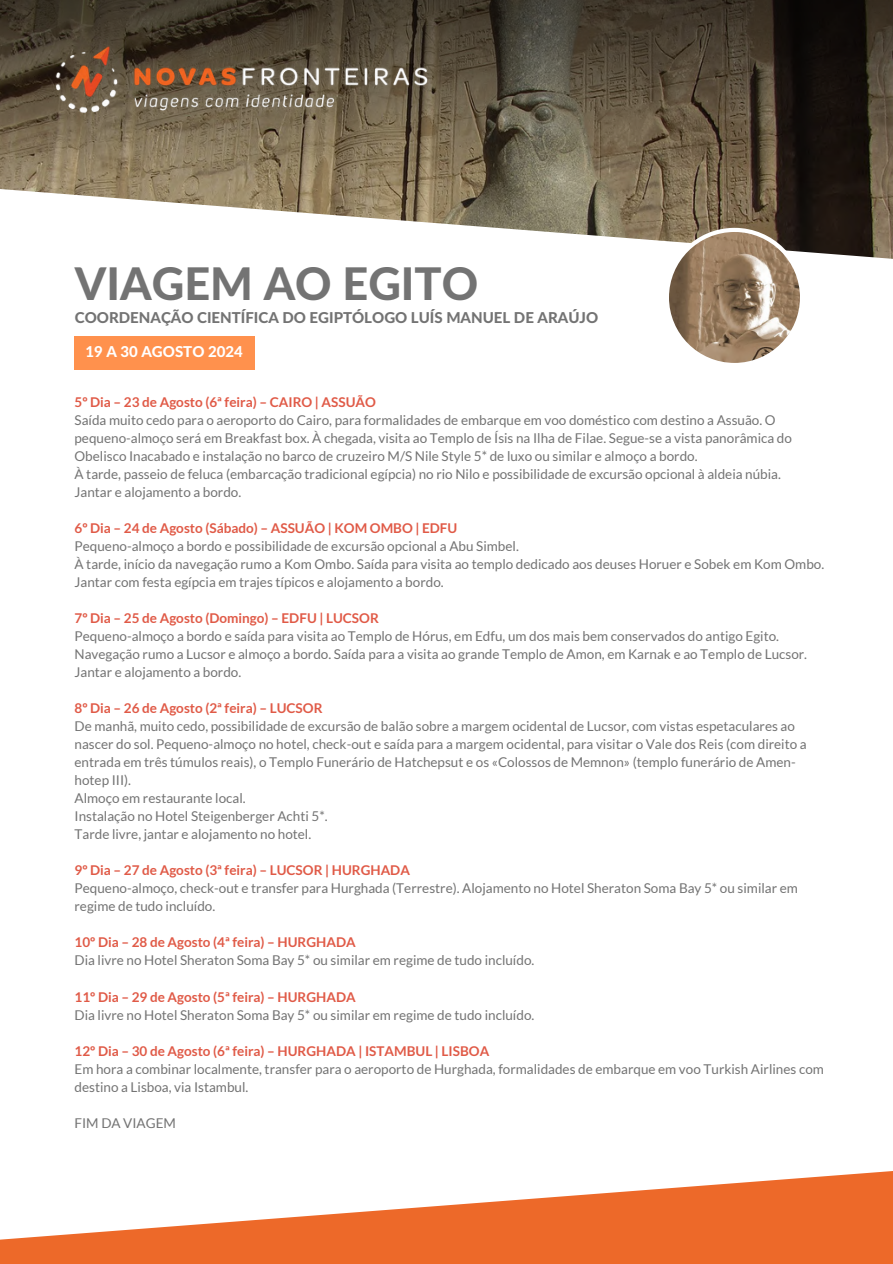
<style>
.page{position:relative;width:893px;height:1264px;background:#fff}
.page>*{position:absolute;margin:0;border:0;box-sizing:border-box;transform-origin:0 0}
.t1{font:800 45px "Lato Latin";color:#737373}
.t2{font:800 15px "Lato Latin";color:#737373}
.t3{font:800 15px "Lato Latin";color:#fff}
.t4{font:13.5px/18px "Lato";color:#737373}
.t5{font:700 13.5px "Lato";color:#e05a47}
</style>
<div class="page">
<svg style="left:0;top:182px;width:892px;height:77px"></svg>
<div style="left:74px;top:336px;width:181px;height:34px;background:#ff914d"></div>
<svg style="left:666px;top:229px;width:136px;height:134px"></svg>
<svg style="left:0;top:1171px;width:892px;height:92px;fill:#ed6929"></svg>
<img style="left:0;top:0;width:892px;height:182px">
<h2 class="t1" style="left:75px;top:263px;width:405px">VIAGEM AO EGITO</h2>
<h2 class="t2" style="left:75px;top:310px;width:525px">COORDENAÇÃO CIENTÍFICA DO EGIPTÓLOGO LUÍS MANUEL DE ARAÚJO</h2>
<p class="t3" style="left:85px;top:345px;width:159px">19 A 30 AGOSTO 2024</p>
<p class="t5" style="left:74px;top:394px;width:303px">5º Dia – 23 de Agosto (6ª feira) – CAIRO | ASSUÃO</p>
<p class="t4" style="left:74px;top:411px;width:719px">Saída muito cedo para o aeroporto do Cairo, para formalidades de embarque em voo doméstico com destino a Assuão. O pequeno-almoço será em Breakfast box. À chegada, visita ao Templo de Ísis na Ilha de Filae. Segue-se a vista panorâmica do<br>Obelisco Inacabado e instalação no barco de cruzeiro M/S Nile Style 5* de luxo ou similar e almoço a bordo.</p>
<p class="t4" style="left:74px;top:465px;width:708px">À tarde, passeio de feluca (embarcação tradicional egípcia) no rio Nilo e possibilidade de excursão opcional à aldeia núbia.</p>
<p class="t4" style="left:74px;top:483px;width:168px">Jantar e alojamento a bordo.</p>
<p class="t5" style="left:74px;top:520px;width:384px">6º Dia – 24 de Agosto (Sábado) – ASSUÃO | KOM OMBO | EDFU</p>
<p class="t4" style="left:74px;top:537px;width:446px">Pequeno-almoço a bordo e possibilidade de excursão opcional a Abu Simbel.</p>
<p class="t4" style="left:74px;top:555px;width:751px">À tarde, início da navegação rumo a Kom Ombo. Saída para visita ao templo dedicado aos deuses Horuer e Sobek em Kom Ombo.</p>
<p class="t4" style="left:74px;top:573px;width:370px">Jantar com festa egípcia em trajes típicos e alojamento a bordo.</p>
<p class="t5" style="left:74px;top:610px;width:306px">7º Dia – 25 de Agosto (Domingo) – EDFU | LUCSOR</p>
<p class="t4" style="left:74px;top:627px;width:706px">Pequeno-almoço a bordo e saída para visita ao Templo de Hórus, em Edfu, um dos mais bem conservados do antigo Egito.</p>
<p class="t4" style="left:74px;top:645px;width:734px">Navegação rumo a Lucsor e almoço a bordo. Saída para a visita ao grande Templo de Amon, em Karnak e ao Templo de Lucsor.</p>
<p class="t4" style="left:74px;top:663px;width:168px">Jantar e alojamento a bordo.</p>
<p class="t5" style="left:74px;top:700px;width:249px">8º Dia – 26 de Agosto (2ª feira) – LUCSOR</p>
<p class="t4" style="left:74px;top:717px;width:733px">De manhã, muito cedo, possibilidade de excursão de balão sobre a margem ocidental de Lucsor, com vistas espetaculares ao nascer do sol. Pequeno-almoço no hotel, check-out e saída para a margem ocidental, para visitar o Vale dos Reis (com direito a entrada em três túmulos reais), o Templo Funerário de Hatchepsut e os «Colossos de Memnon» (templo funerário de Amen&shy;hotep III).</p>
<p class="t4" style="left:74px;top:789px;width:173px">Almoço em restaurante local.</p>
<p class="t4" style="left:74px;top:807px;width:254px">Instalação no Hotel Steigenberger Achti 5*.</p>
<p class="t4" style="left:74px;top:825px;width:238px">Tarde livre, jantar e alojamento no hotel.</p>
<p class="t5" style="left:74px;top:862px;width:337px">9º Dia – 27 de Agosto (3ª feira) – LUCSOR | HURGHADA</p>
<p class="t4" style="left:74px;top:879px;width:725px">Pequeno-almoço, check-out e transfer para Hurghada (Terrestre). Alojamento no Hotel Sheraton Soma Bay 5* ou similar em regime de tudo incluído.</p>
<p class="t5" style="left:74px;top:934px;width:283px">10º Dia – 28 de Agosto (4ª feira) – HURGHADA</p>
<p class="t4" style="left:74px;top:951px;width:461px">Dia livre no Hotel Sheraton Soma Bay 5* ou similar em regime de tudo incluído.</p>
<p class="t5" style="left:74px;top:988px;width:283px">11º Dia – 29 de Agosto (5ª feira) – HURGHADA</p>
<p class="t4" style="left:74px;top:1005px;width:461px">Dia livre no Hotel Sheraton Soma Bay 5* ou similar em regime de tudo incluído.</p>
<p class="t5" style="left:74px;top:1042px;width:416px">12º Dia – 30 de Agosto (6ª feira) – HURGHADA | ISTAMBUL | LISBOA</p>
<p class="t4" style="left:74px;top:1059px;width:750px">Em hora a combinar localmente, transfer para o aeroporto de Hurghada, formalidades de embarque em voo Turkish Airlines com destino a Lisboa, via Istambul.</p>
<p class="t4" style="left:74px;top:1113px;width:103px">FIM DA VIAGEM</p>
</div>
